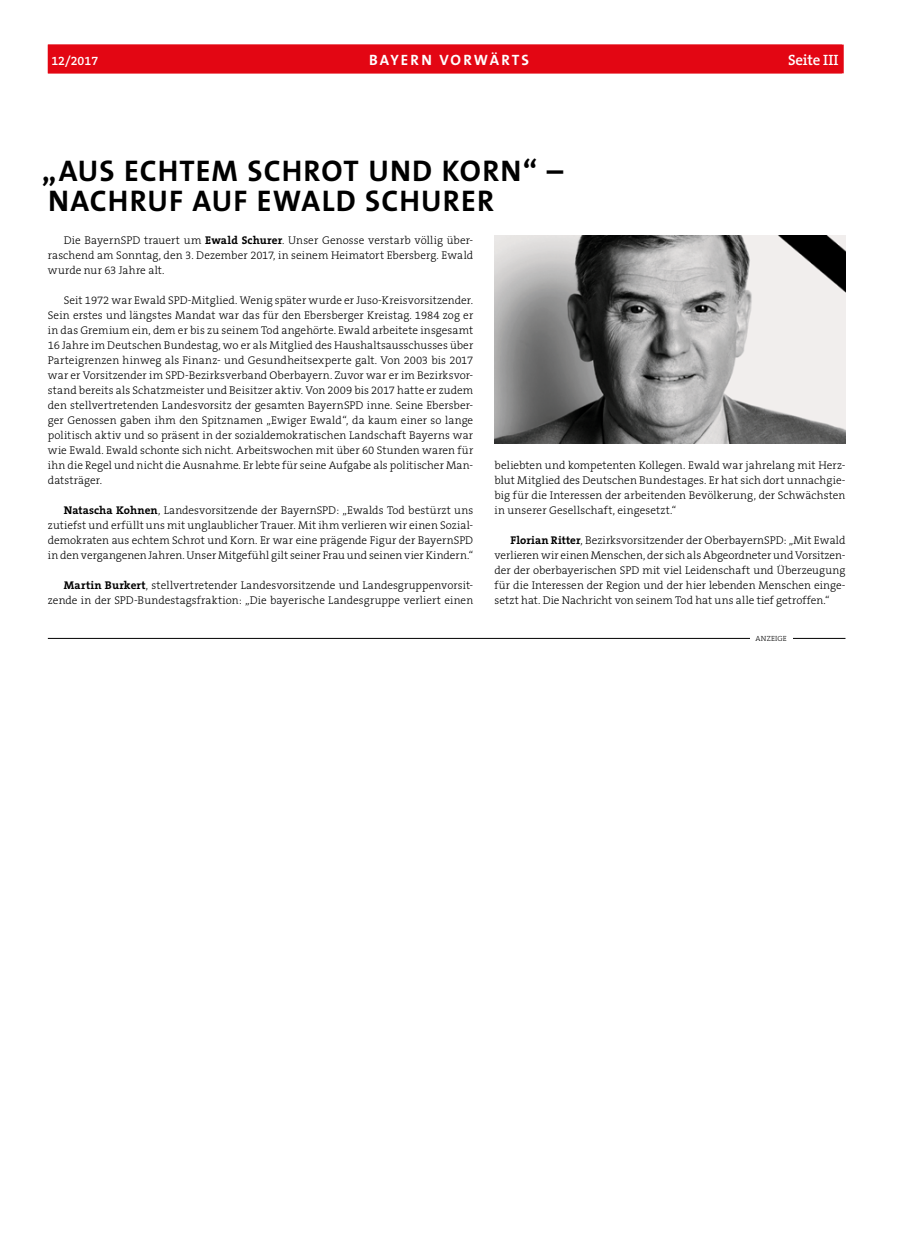
<style>
.page{position:relative;width:904px;height:1241px;background:#fff}
.page>*{position:absolute;margin:0;border:0;box-sizing:border-box;transform-origin:0 0}
.t1{font:700 30px/30px "The Sans B7";letter-spacing:.035em;color:#000}
.t2{font:700 15px "The Sans B7";letter-spacing:.135em;color:#fff}
.t3{font:600 15px "The Serif B6";letter-spacing:-.015em;color:#fff}
.t4{font:600 12.5px "The Serif B6";color:#fff}
.t5{font:300 11.25px/15px "The Serif B3";letter-spacing:.005em;color:#000;text-align:justify}
.t6{font:300 7.5px "The Serif B3";letter-spacing:.025em;color:#000}
.s1{font-family:"The Serif B7";font-weight:700}
</style>
<div class="page">
<div style="left:48px;top:45px;width:794px;height:28px;background:#e30613"></div>
<img style="left:494px;top:235px;width:351px;height:208px">
<hr style="left:48px;top:638px;width:797px;height:1px;background:#000">
<div style="left:749px;top:629px;width:43px;height:18px;background:#fff"></div>
<p class="t4" style="left:51px;top:54px;width:48px">12/2017</p>
<h2 class="t2" style="left:369px;top:52px;width:161px">BAYERN VORWÄRTS</h2>
<h2 class="t3" style="left:789px;top:52px;width:52px">Seite III</h2>
<h1 class="t1" style="left:42px;top:157px;width:523px">„AUS ECHTEM SCHROT UND KORN“ –<br>NACHRUF AUF EWALD SCHURER</h1>
<p class="t5" style="left:48px;top:233px;width:427px;text-indent:16px">Die BayernSPD trauert um <span class="s1">Ewald Schurer</span>. Unser Genosse verstarb völlig über&shy;raschend am Sonntag, den 3. Dezember 2017, in seinem Heimatort Ebersberg. Ewald wurde nur 63 Jahre alt.</p>
<p class="t5" style="left:48px;top:293px;width:427px;text-indent:16px">Seit 1972 war Ewald SPD-Mitglied. Wenig später wurde er Juso-Kreisvorsitzender.<br>Sein erstes und längstes Mandat war das für den Ebersberger Kreistag. 1984 zog er in das Gremium ein, dem er bis zu seinem Tod angehörte. Ewald arbeitete insgesamt 16 Jahre im Deutschen Bundestag, wo er als Mitglied des Haushaltsausschusses über Parteigrenzen hinweg als Finanz- und Gesundheitsexperte galt. Von 2003 bis 2017 war er Vorsitzender im SPD-Bezirksverband Oberbayern. Zuvor war er im Bezirksvor&shy;stand bereits als Schatzmeister und Beisitzer aktiv. Von 2009 bis 2017 hatte er zudem den stellvertretenden Landesvorsitz der gesamten BayernSPD inne. Seine Ebersber&shy;ger Genossen gaben ihm den Spitznamen „Ewiger Ewald“, da kaum einer so lange politisch aktiv und so präsent in der sozialdemokratischen Landschaft Bayerns war wie Ewald. Ewald schonte sich nicht. Arbeitswochen mit über 60 Stunden waren für ihn die Regel und nicht die Ausnahme. Er lebte für seine Aufgabe als politischer Man&shy;datsträger.</p>
<p class="t5" style="left:48px;top:503px;width:427px;text-indent:16px"><span class="s1">Natascha Kohnen</span>, Landesvorsitzende der BayernSPD: „Ewalds Tod bestürzt uns zutiefst und erfüllt uns mit unglaublicher Trauer. Mit ihm verlieren wir einen Sozial&shy;demokraten aus echtem Schrot und Korn. Er war eine prägende Figur der BayernSPD in den vergangenen Jahren. Unser Mitgefühl gilt seiner Frau und seinen vier Kindern.“</p>
<p class="t5" style="left:48px;top:578px;width:427px;text-align:right"><span class="s1">Martin Burkert</span>, stellvertretender Landesvorsitzende und Landesgruppenvorsit&shy;zende in der SPD-Bundestagsfraktion: „Die bayerische Landesgruppe verliert einen</p>
<p class="t5" style="left:494px;top:458px;width:352px">beliebten und kompetenten Kollegen. Ewald war jahrelang mit Herz&shy;blut Mitglied des Deutschen Bundestages. Er hat sich dort unnachgie&shy;big für die Interessen der arbeitenden Bevölkerung, der Schwächsten in unserer Gesellschaft, eingesetzt.“</p>
<p class="t5" style="left:494px;top:533px;width:352px;text-indent:16px"><span class="s1">Florian Ritter</span>, Bezirksvorsitzender der OberbayernSPD: „Mit Ewald verlieren wir einen Menschen, der sich als Abgeordneter und Vorsitzen&shy;der der oberbayerischen SPD mit viel Leidenschaft und Überzeugung für die Interessen der Region und der hier lebenden Menschen einge&shy;setzt hat. Die Nachricht von seinem Tod hat uns alle tief getroffen.“</p>
<p class="t6" style="left:755px;top:634px;width:33px">ANZEIGE</p>
</div>
